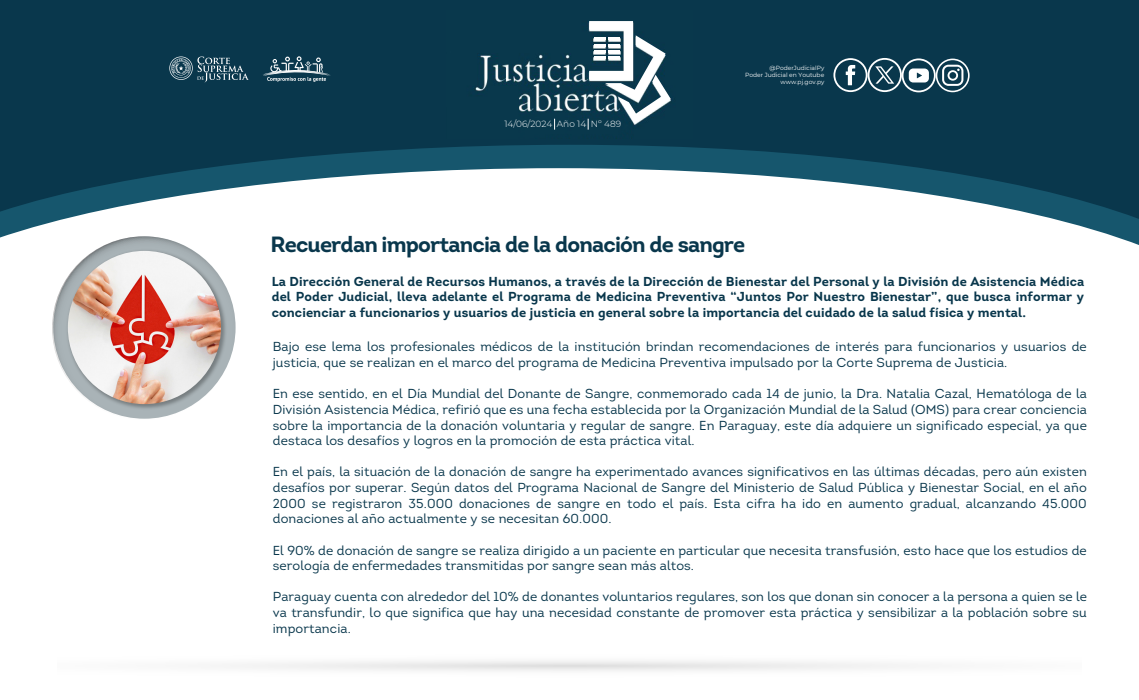
<style>
.page{position:relative;width:1139px;height:700px;background:#fff}
.page>*{position:absolute;margin:0;border:0;box-sizing:border-box;transform-origin:0 0}
.t1{font:700 22px "Intro";letter-spacing:-.04em;color:#09374c}
.t2{font:13px/15.6px "Intro";letter-spacing:.01em;color:#09374c;text-align:justify}
.t3{font:700 13px/15.6px "Intro";letter-spacing:.01em;color:#09374c;text-align:justify}
.t4{font:300 8.95px "Montserrat";color:#fff}
.t5{font:6px/7.2px "Montserrat";color:#fff;text-align:right}
</style>
<div class="page">
<svg style="left:0;top:219px;width:1138px;height:26px"></svg>
<svg style="left:0;top:0;width:1138px;height:219px;fill:#09374c"></svg>
<svg style="left:52px;top:236px;width:183px;height:183px"></svg>
<img style="left:65px;top:248px;width:163px;height:163px">
<img style="left:68px;top:251px;width:153px;height:153px;border-radius:77px">
<svg style="left:169px;top:56px;width:80px;height:26px;background:#395e6f"></svg>
<svg style="left:262px;top:56px;width:69px;height:26px;background:#3f6373"></svg>
<img style="left:446px;top:10px;width:246px;height:128px">
<svg style="left:587px;top:21px;width:83px;height:108px"></svg>
<svg style="left:833px;top:58px;width:136px;height:34px"></svg>
<p class="t4" style="left:504px;top:118px;width:118px">14/06/2024 Año 14 Nº 489</p>
<p class="t5" style="left:745px;top:64px;width:81px">@PoderJudicialPy<br>Poder Judicial en Youtube www.pj.gov.py</p>
<h1 class="t1" style="left:270px;top:230px;width:476px">Recuerdan importancia de la donación de sangre</h1>
<p class="t3" style="left:272px;top:273px;width:814px">La Dirección General de Recursos Humanos, a través de la Dirección de Bienestar del Personal y la División de Asistencia Médica del Poder Judicial, lleva adelante el Programa de Medicina Preventiva “Juntos Por Nuestro Bienestar”, que busca informar y concienciar a funcionarios y usuarios de justicia en general sobre la importancia del cuidado de la salud física y mental.</p>
<p class="t2" style="left:273px;top:339px;width:815px">Bajo ese lema los profesionales médicos de la institución brindan recomendaciones de interés para funcionarios y usuarios de justicia, que se realizan en el marco del programa de Medicina Preventiva impulsado por la Corte Suprema de Justicia.</p>
<p class="t2" style="left:273px;top:386px;width:815px">En ese sentido, en el Día Mundial del Donante de Sangre, conmemorado cada 14 de junio, la Dra. Natalia Cazal, Hematóloga de la División Asistencia Médica, refirió que es una fecha establecida por la Organización Mundial de la Salud (OMS) para crear conciencia sobre la importancia de la donación voluntaria y regular de sangre. En Paraguay, este día adquiere un significado especial, ya que destaca los desafíos y logros en la promoción de esta práctica vital.</p>
<p class="t2" style="left:273px;top:464px;width:815px">En el país, la situación de la donación de sangre ha experimentado avances significativos en las últimas décadas, pero aún existen desafíos por superar. Según datos del Programa Nacional de Sangre del Ministerio de Salud Pública y Bienestar Social, en el año 2000 se registraron 35.000 donaciones de sangre en todo el país. Esta cifra ha ido en aumento gradual, alcanzando 45.000 donaciones al año actualmente y se necesitan 60.000.</p>
<p class="t2" style="left:273px;top:542px;width:815px">El 90% de donación de sangre se realiza dirigido a un paciente en particular que necesita transfusión, esto hace que los estudios de serología de enfermedades transmitidas por sangre sean más altos.</p>
<p class="t2" style="left:273px;top:588px;width:815px">Paraguay cuenta con alrededor del 10% de donantes voluntarios regulares, son los que donan sin conocer a la persona a quien se le va transfundir, lo que significa que hay una necesidad constante de promover esta práctica y sensibilizar a la población sobre su importancia.</p>
</div>
